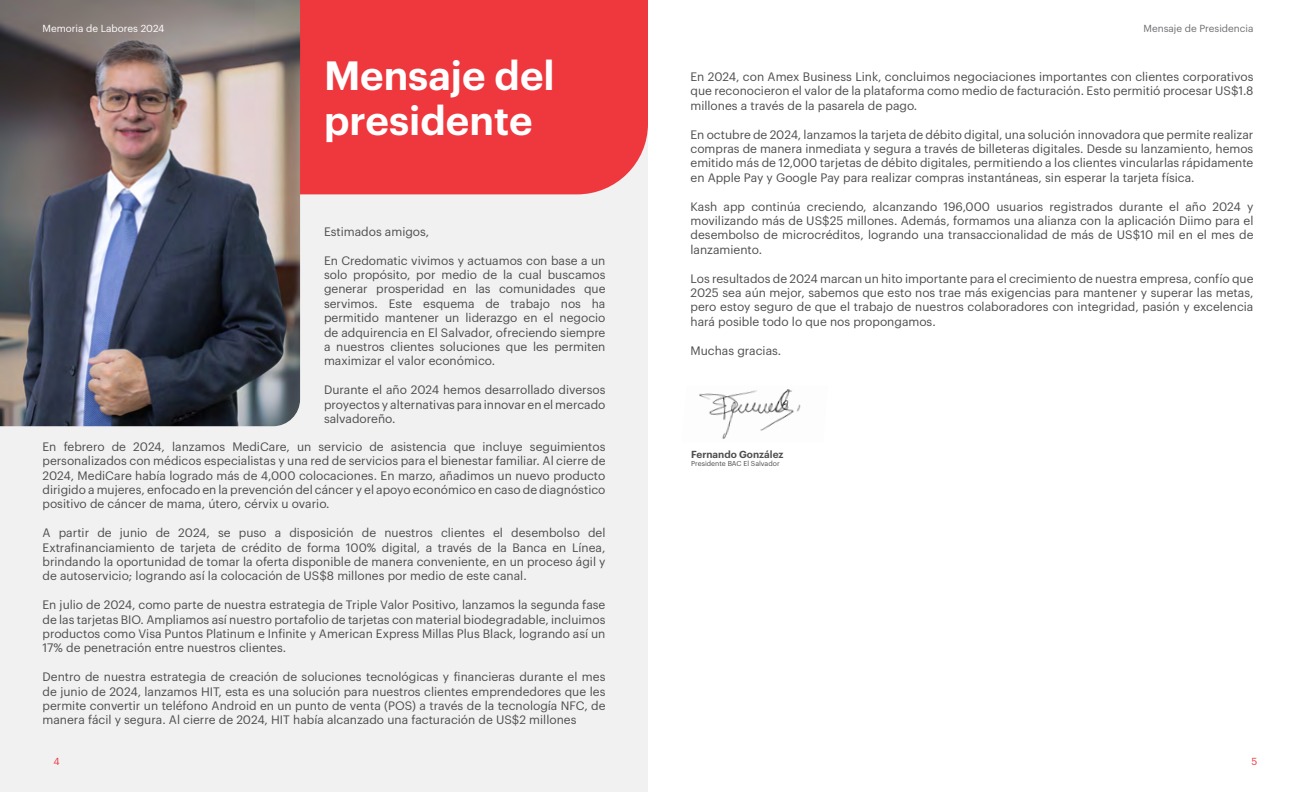
<style>
.page{position:relative;width:1296px;height:792px;background:#fff}
.page>*{position:absolute;margin:0;border:0;box-sizing:border-box;transform-origin:0 0}
.t1{font:600 40px/45px "Graphik";color:#fff}
.t2{font:12px/14.4px "Graphik";color:#4d4d4f;text-align:justify}
.t3{font:10px "Graphik";color:#fff}
.t4{font:10px "Graphik";color:#6d6e71}
.t5{font:600 10px "Graphik";color:#4d4d4f}
.t6{font:10px "Graphik";color:#ef373e}
.t7{font:7px "Graphik";color:#4d4d4f}
</style>
<div class="page">
<div style="left:0;top:0;width:648px;height:792px;background:#f1f1f2"></div>
<div style="left:300px;top:0;width:348px;height:194px;background:#ef373e"></div>
<img style="left:0;top:0;width:300px;height:426px">
<img style="left:699px;top:389px;width:102px;height:50px">
<p class="t3" style="left:43px;top:21px;width:123px">Memoria de Labores 2024</p>
<p class="t4" style="left:1144px;top:21px;width:111px">Mensaje de Presidencia</p>
<h1 class="t1" style="left:324px;top:49px;width:232px">Mensaje del presidente</h1>
<p class="t2" style="left:324px;top:223px;width:107px">Estimados amigos,</p>
<p class="t2" style="left:324px;top:252px;width:283px">En Credomatic vivimos y actuamos con base a un solo propósito, por medio de la cual buscamos generar prosperidad en las comunidades que servimos. Este esquema de trabajo nos ha permitido mantener un liderazgo en el negocio de adquirencia en El Salvador, ofreciendo siempre a nuestros clientes soluciones que les permiten maximizar el valor económico.</p>
<p class="t2" style="left:324px;top:382px;width:283px">Durante el año 2024 hemos desarrollado diversos proyectos y alternativas para innovar en el mercado salvadoreño.</p>
<p class="t2" style="left:43px;top:438px;width:565px">En febrero de 2024, lanzamos MediCare, un servicio de asistencia que incluye seguimientos personalizados con médicos especialistas y una red de servicios para el bienestar familiar. Al cierre de 2024, MediCare había logrado más de 4,000 colocaciones. En marzo, añadimos un nuevo producto dirigido a mujeres, enfocado en la prevención del cáncer y el apoyo económico en caso de diagnóstico positivo de cáncer de mama, útero, cérvix u ovario.</p>
<p class="t2" style="left:43px;top:525px;width:565px">A partir de junio de 2024, se puso a disposición de nuestros clientes el desembolso del Extrafinanciamiento de tarjeta de crédito de forma 100% digital, a través de la Banca en Línea, brindando la oportunidad de tomar la oferta disponible de manera conveniente, en un proceso ágil y de autoservicio; logrando así la colocación de US$8 millones por medio de este canal.</p>
<p class="t2" style="left:43px;top:597px;width:564px">En julio de 2024, como parte de nuestra estrategia de Triple Valor Positivo, lanzamos la segunda fase de las tarjetas BIO. Ampliamos así nuestro portafolio de tarjetas con material biodegradable, incluimos productos como Visa Puntos Platinum e Infinite y American Express Millas Plus Black, logrando así un 17% de penetración entre nuestros clientes.</p>
<p class="t2" style="left:43px;top:669px;width:565px">Dentro de nuestra estrategia de creación de soluciones tecnológicas y financieras durante el mes de junio de 2024, lanzamos HIT, esta es una solución para nuestros clientes emprendedores que les permite convertir un teléfono Android en un punto de venta (POS) a través de la tecnología NFC, de manera fácil y segura. Al cierre de 2024, HIT había alcanzado una facturación de US$2 millones</p>
<p class="t2" style="left:691px;top:68px;width:565px">En 2024, con Amex Business Link, concluimos negociaciones importantes con clientes corporativos que reconocieron el valor de la plataforma como medio de facturación. Esto permitió procesar US$1.8 millones a través de la pasarela de pago.</p>
<p class="t2" style="left:691px;top:126px;width:564px">En octubre de 2024, lanzamos la tarjeta de débito digital, una solución innovadora que permite realizar compras de manera inmediata y segura a través de billeteras digitales. Desde su lanzamiento, hemos emitido más de 12,000 tarjetas de débito digitales, permitiendo a los clientes vincularlas rápidamente en Apple Pay y Google Pay para realizar compras instantáneas, sin esperar la tarjeta física.</p>
<p class="t2" style="left:691px;top:198px;width:564px">Kash app continúa creciendo, alcanzando 196,000 usuarios registrados durante el año 2024 y movilizando más de US$25 millones. Además, formamos una alianza con la aplicación Diimo para el desembolso de microcréditos, logrando una transaccionalidad de más de US$10 mil en el mes de lanzamiento.</p>
<p class="t2" style="left:691px;top:270px;width:564px">Los resultados de 2024 marcan un hito importante para el crecimiento de nuestra empresa, confío que 2025 sea aún mejor, sabemos que esto nos trae más exigencias para mantener y superar las metas, pero estoy seguro de que el trabajo de nuestros colaboradores con integridad, pasión y excelencia hará posible todo lo que nos propongamos.</p>
<p class="t2" style="left:691px;top:342px;width:92px">Muchas gracias.</p>
<p class="t5" style="left:691px;top:446px;width:94px">Fernando González</p>
<p class="t7" style="left:691px;top:458px;width:90px">Presidente BAC El Salvador</p>
<p class="t6" style="left:53px;top:754px;width:8px">4</p>
<p class="t6" style="left:1252px;top:754px;width:7px">5</p>
</div>
